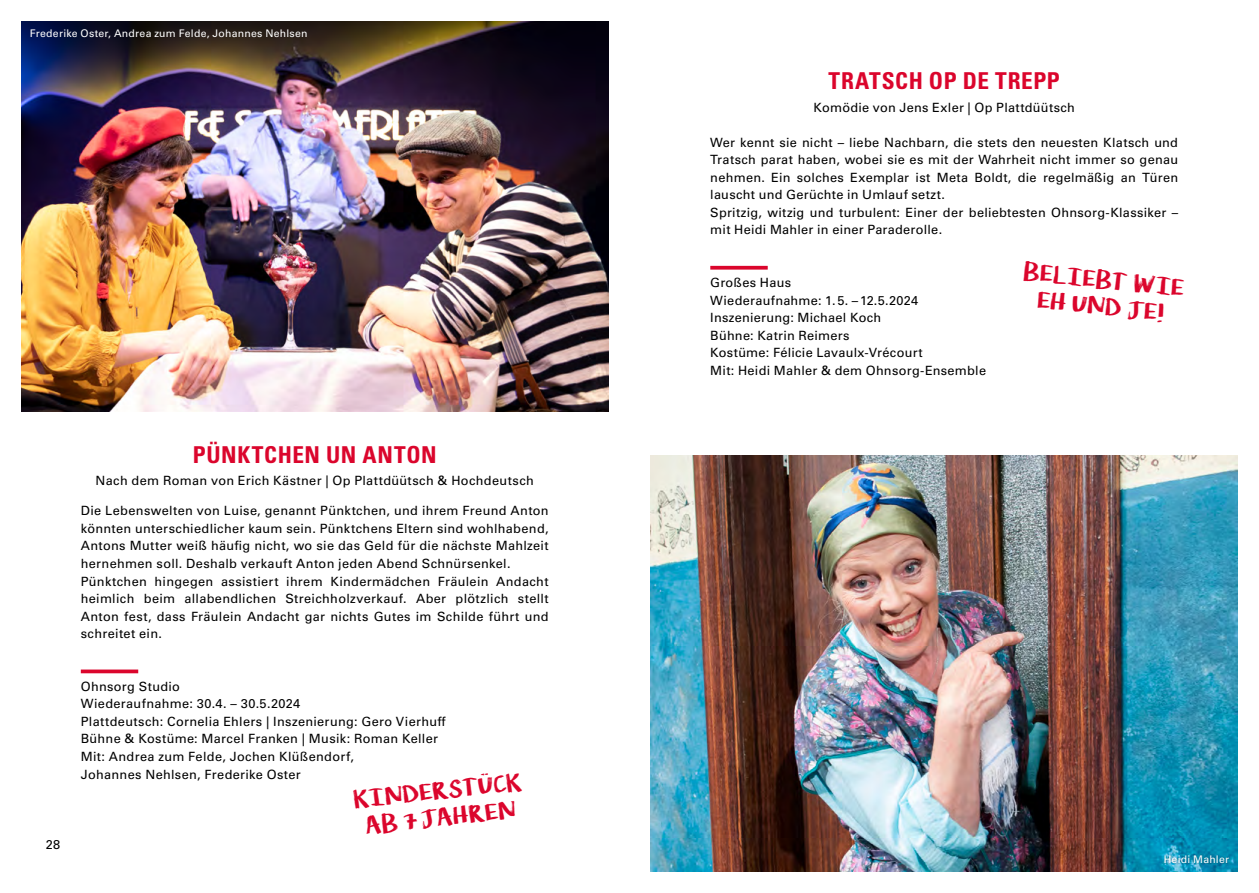
<style>
.page{position:relative;width:1259px;height:893px;background:#fff}
.page>*{position:absolute;margin:0;border:0;box-sizing:border-box;transform-origin:0 0}
.t1{font:700 condensed 23.25px "Univers LT Pro";letter-spacing:.025em;color:#db052c}
.t2{font:21px/27px "KG Lifeis Messy";color:#db052c;text-align:center}
.t3{font:12.75px/17.5px "Univers LT Pro 55 Roman";letter-spacing:.025em;color:#000}
.t4{font:10.5px "Univers LT Pro 55 Roman";letter-spacing:.02em;color:#fff}
</style>
<div class="page">
<img style="left:651px;top:456px;width:586px;height:416px">
<img style="left:21px;top:21px;width:587px;height:390px">
<svg style="left:710px;top:266px;width:57px;height:4px"></svg>
<svg style="left:81px;top:669px;width:57px;height:4px"></svg>
<div style="left:1164px;top:854px;width:66px;height:10px;background:#000;opacity:.25"></div>
<p class="t4" style="left:30px;top:26px;width:279px">Frederike Oster, Andrea zum Felde, Johannes Nehlsen</p>
<h1 class="t1" style="left:193px;top:440px;width:245px">PÜNKTCHEN UN ANTON</h1>
<p class="t3" style="left:96px;top:471px;width:440px">Nach dem Roman von Erich Kästner | Op Plattdüütsch &amp; Hochdeutsch</p>
<p class="t3" style="left:81px;top:501px;width:469px">Die Lebenswelten von Luise, genannt Pünktchen, und ihrem Freund Anton könnten unterschiedlicher kaum sein. Pünktchens Eltern sind wohlhabend, Antons Mutter weiß häufig nicht, wo sie das Geld für die nächste Mahlzeit hernehmen soll. Deshalb verkauft Anton jeden Abend Schnürsenkel.<br>Pünktchen hingegen assistiert ihrem Kindermädchen Fräulein Andacht heimlich beim allabendlichen Streichholzverkauf. Aber plötzlich stellt Anton fest, dass Fräulein Andacht gar nichts Gutes im Schilde führt und schreitet ein.</p>
<p class="t3" style="left:46px;top:835px;width:16px">28</p>
<p class="t3" style="left:81px;top:677px;width:366px">Ohnsorg Studio<br>Wiederaufnahme: 30.4. – 30.5.2024<br>Plattdeutsch: Cornelia Ehlers | Inszenierung: Gero Vierhuff Bühne &amp; Kostüme: Marcel Franken | Musik: Roman Keller Mit: Andrea zum Felde, Jochen Klüßendorf,<br>Johannes Nehlsen, Frederike Oster</p>
<h2 class="t2" style="left:352px;top:786px;width:170px;rotate:-6deg">KINDERSTÜCK<br>AB 7 JAHREN</h2>
<h1 class="t1" style="left:828px;top:67px;width:233px">TRATSCH OP DE TREPP</h1>
<p class="t3" style="left:813px;top:98px;width:263px">Komödie von Jens Exler | Op Plattdüütsch</p>
<p class="t3" style="left:710px;top:133px;width:469px">Wer kennt sie nicht – liebe Nachbarn, die stets den neuesten Klatsch und Tratsch parat haben, wobei sie es mit der Wahrheit nicht immer so genau nehmen. Ein solches Exemplar ist Meta Boldt, die regelmäßig an Türen lauscht und Gerüchte in Umlauf setzt.<br>Spritzig, witzig und turbulent: Einer der beliebtesten Ohnsorg-Klassiker – mit Heidi Mahler in einer Paraderolle.</p>
<p class="t3" style="left:710px;top:273px;width:277px">Großes Haus<br>Wiederaufnahme: 1.5. –12.5.2024<br>Inszenierung: Michael Koch<br>Bühne: Katrin Reimers<br>Kostüme: Félicie Lavaulx-Vrécourt<br>Mit: Heidi Mahler &amp; dem Ohnsorg-Ensemble</p>
<h2 class="t2" style="left:1025px;top:258px;width:163px;rotate:6deg">BELIEBT WIE<br>EH UND JE!</h2>
<p class="t4" style="left:1163px;top:852px;width:67px">Heidi Mahler</p>
</div>
